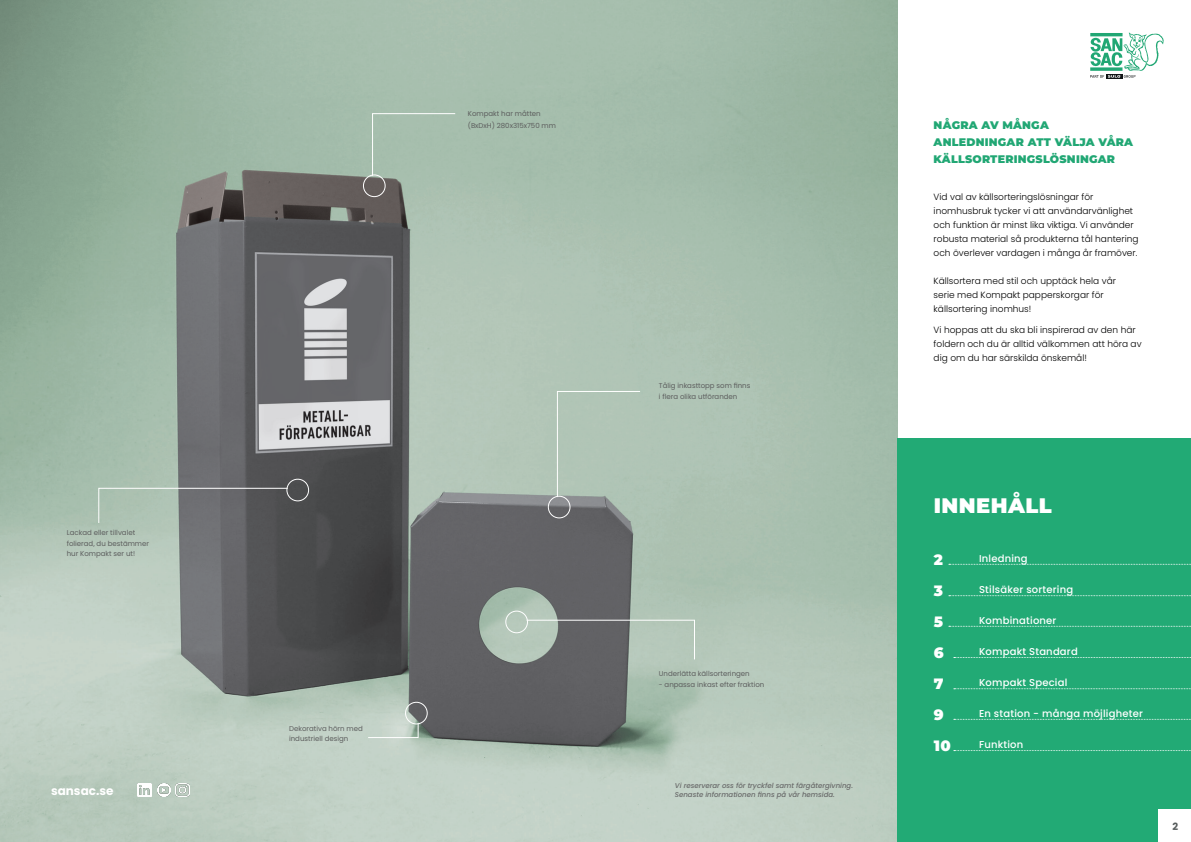
<style>
.page{position:relative;width:1191px;height:842px;background:#fff}
.page>*{position:absolute;margin:0;border:0;box-sizing:border-box;transform-origin:0 0}
.t1{font:900 21px "Montserrat";letter-spacing:.02em;color:#fff}
.t2{font:900 15px "Montserrat";color:#fff}
.t3{font:700 12px "Poppins";color:#fff}
.t4{font:900 11px/17px "Montserrat";letter-spacing:.02em;color:#21a774}
.t5{font:500 10px "Poppins";letter-spacing:.02em;color:#fff}
.t6{font:700 10px "Poppins";color:#575d5d}
.t7{font:300 9px/14px "Poppins";color:#000001}
.t8{font:7px "Poppins";color:#5d5e5e}
.t9{font:italic 500 7px "Poppins";color:#696a6a}
</style>
<div class="page">
<img style="left:0;top:0;width:898px;height:842px">
<div style="left:1105px;top:74px;width:17px;height:5px;background:#111416"></div>
<svg style="left:1090px;top:33px;width:73px;height:45px"></svg>
<div style="left:898px;top:439px;width:293px;height:403px;background:#22aa75"></div>
<div style="left:1158px;top:810px;width:33px;height:32px;background:#fff"></div>
<svg style="left:949px;top:564px;width:242px;height:1px"></svg>
<svg style="left:949px;top:595px;width:242px;height:1px"></svg>
<svg style="left:949px;top:626px;width:242px;height:1px"></svg>
<svg style="left:954px;top:657px;width:237px;height:1px"></svg>
<svg style="left:954px;top:688px;width:237px;height:1px"></svg>
<svg style="left:954px;top:719px;width:237px;height:1px"></svg>
<svg style="left:954px;top:750px;width:237px;height:1px"></svg>
<div style="left:505px;top:611px;width:23px;height:22px;border:1px solid #fff;border-radius:50%"></div>
<svg style="left:526px;top:620px;width:169px;height:40px;background:#919b95"></svg>
<img style="left:176px;top:783px;width:13px;height:14px">
<img style="left:138px;top:783px;width:13px;height:14px">
<img style="left:157px;top:783px;width:13px;height:14px">
<div style="left:363px;top:175px;width:22px;height:22px;border:1px solid #fff;border-radius:50%"></div>
<div style="left:372px;top:113px;width:84px;height:63px;background:#a6bfad"></div>
<div style="left:286px;top:479px;width:23px;height:22px;border:1px solid #fff;border-radius:50%"></div>
<svg style="left:98px;top:488px;width:190px;height:35px;background:#858d89"></svg>
<div style="left:548px;top:496px;width:22px;height:22px;border:1px solid #fff;border-radius:50%"></div>
<div style="left:557px;top:391px;width:83px;height:106px;background:#b1c5b6"></div>
<div style="left:405px;top:702px;width:22px;height:22px;border:1px solid #fff;border-radius:50%"></div>
<svg style="left:368px;top:723px;width:50px;height:15px"></svg>
<p class="t8" style="left:67px;top:529px;width:70px">Lackad eller tillvalet</p>
<p class="t8" style="left:67px;top:539px;width:84px">folierad, du bestämmer</p>
<p class="t8" style="left:67px;top:550px;width:70px">hur Kompakt ser ut!</p>
<p class="t3" style="left:51px;top:784px;width:64px">sansac.se</p>
<p class="t8" style="left:289px;top:724px;width:75px">Dekorativa hörn med</p>
<p class="t8" style="left:289px;top:734px;width:61px">industriell design</p>
<p class="t8" style="left:468px;top:110px;width:74px">Kompakt har måtten</p>
<p class="t8" style="left:468px;top:122px;width:90px">(BxDxH) 280x315x750 mm</p>
<p class="t8" style="left:659px;top:382px;width:93px">Tålig inkasttopp som finns</p>
<p class="t8" style="left:659px;top:392px;width:80px">i flera olika utföranden</p>
<p class="t8" style="left:659px;top:670px;width:92px">Underlätta källsorteringen</p>
<p class="t8" style="left:659px;top:680px;width:107px">- anpassa inkast efter fraktion</p>
<p class="t9" style="left:675px;top:781px;width:180px">Vi reserverar oss för tryckfel samt färgåtergivning.</p>
<p class="t9" style="left:675px;top:790px;width:162px">Senaste informationen finns på vår hemsida.</p>
<p class="t4" style="left:933px;top:116px;width:117px">NÅGRA AV MÅNGA</p>
<p class="t4" style="left:933px;top:133px;width:201px">ANLEDNINGAR ATT VÄLJA VÅRA<br>KÄLLSORTERINGSLÖSNINGAR</p>
<p class="t7" style="left:933px;top:190px;width:161px">Vid val av källsorteringslösningar för</p>
<p class="t7" style="left:933px;top:204px;width:201px">inomhusbruk tycker vi att användarvänlighet</p>
<p class="t7" style="left:933px;top:218px;width:206px">och funktion är minst lika viktiga. Vi använder robusta material så produkterna tål hantering och överlever vardagen i många år framöver.</p>
<p class="t7" style="left:933px;top:274px;width:184px">Källsortera med stil och upptäck hela vår</p>
<p class="t7" style="left:933px;top:288px;width:172px">serie med Kompakt papperskorgar för</p>
<p class="t7" style="left:933px;top:302px;width:99px">källsortering inomhus!</p>
<p class="t7" style="left:933px;top:323px;width:204px">Vi hoppas att du ska bli inspirerad av den här</p>
<p class="t7" style="left:933px;top:337px;width:209px">foldern och du är alltid välkommen att höra av</p>
<p class="t7" style="left:933px;top:351px;width:155px">dig om du har särskilda önskemål!</p>
<p class="t1" style="left:933px;top:490px;width:119px">INNEHÅLL</p>
<p class="t2" style="left:933px;top:548px;width:11px">2</p>
<p class="t2" style="left:933px;top:579px;width:11px">3</p>
<p class="t2" style="left:933px;top:610px;width:11px">5</p>
<p class="t2" style="left:933px;top:641px;width:11px">6</p>
<p class="t2" style="left:933px;top:672px;width:11px">7</p>
<p class="t2" style="left:933px;top:703px;width:11px">9</p>
<p class="t2" style="left:933px;top:734px;width:18px">10</p>
<p class="t5" style="left:979px;top:553px;width:50px">Inledning</p>
<p class="t5" style="left:979px;top:584px;width:96px">Stilsäker sortering</p>
<p class="t5" style="left:979px;top:615px;width:79px">Kombinationer</p>
<p class="t5" style="left:979px;top:646px;width:100px">Kompakt Standard</p>
<p class="t5" style="left:979px;top:677px;width:90px">Kompakt Special</p>
<p class="t5" style="left:979px;top:708px;width:165px">En station - många möjligheter</p>
<p class="t5" style="left:979px;top:739px;width:46px">Funktion</p>
<p class="t6" style="left:1172px;top:820px;width:7px">2</p>
</div>
